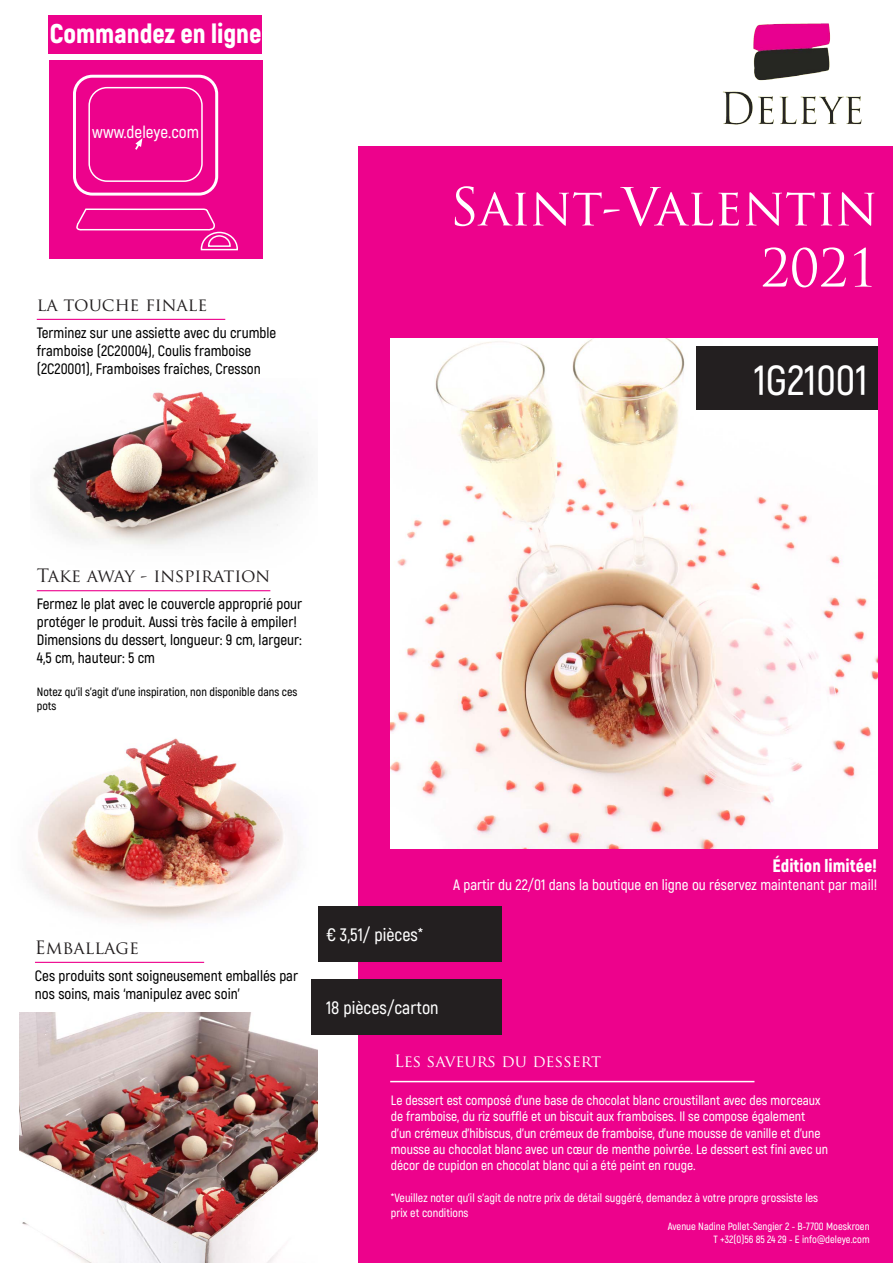
<style>
.page{position:relative;width:893px;height:1263px;background:#fff}
.page>*{position:absolute;margin:0;border:0;box-sizing:border-box;transform-origin:0 0}
.t1{font:51px "Trajan Pro";color:#fff}
.t2{font:600 42px "Akrobat";color:#fff}
.t3{font:900 27px "Akrobat";color:#fff}
.t4{font:600 18px "Akrobat";color:#fff}
.t5{font:18px "Trajan Pro";color:#231f20}
.t6{font:18px "Trajan Pro";letter-spacing:-.02em;color:#231f20}
.t7{font:900 18px "Akrobat";color:#fff}
.t8{font:600 17.1px "Akrobat";color:#fff}
.t9{font:16.5px "Trajan Pro";color:#fff}
.t10{font:600 15px/18px "Akrobat";color:#000001}
.t11{font:600 15px "Akrobat";color:#fff}
.t12{font:600 13.5px/16.2px "Akrobat";color:#fff}
.t13{font:600 12px/14.4px "Akrobat";color:#fff}
.t14{font:600 12px/14.4px "Akrobat";color:#000001}
.t15{font:600 10.5px "Akrobat";color:#fff}
</style>
<div class="page">
<div style="left:48px;top:16px;width:214px;height:38px;background:#ed028c"></div>
<div style="left:359px;top:147px;width:534px;height:1116px;background:#ed028c"></div>
<img style="left:19px;top:1012px;width:298px;height:251px">
<hr style="left:390px;top:1081px;width:364px;height:1px;background:#fff">
<img style="left:723px;top:23px;width:139px;height:102px">
<div style="left:311px;top:906px;width:191px;height:56px;background:#231f20"></div>
<div style="left:311px;top:979px;width:191px;height:56px;background:#231f20"></div>
<img style="left:47px;top:391px;width:262px;height:155px">
<img style="left:28px;top:738px;width:289px;height:225px">
<hr style="left:37px;top:319px;width:188px;height:1px;background:#ed028c">
<hr style="left:37px;top:590px;width:233px;height:1px;background:#ed028c">
<hr style="left:35px;top:962px;width:169px;height:1px;background:#ed028c">
<img style="left:390px;top:338px;width:487px;height:510px">
<div style="left:49px;top:60px;width:213px;height:199px;background:#ed028c"></div>
<div style="left:73px;top:75px;width:145px;height:121px;border:3px solid #fff;border-radius:18px"></div>
<svg style="left:73px;top:86px;width:165px;height:165px"></svg>
<div style="left:696px;top:347px;width:181px;height:63px;background:#231f20"></div>
<p class="t3" style="left:50px;top:16px;width:213px">Commandez en ligne</p>
<p class="t8" style="left:92px;top:121px;width:108px">www.deleye.com</p>
<p class="t5" style="left:37px;top:293px;width:172px">la touche finale</p>
<p class="t10" style="left:37px;top:324px;width:241px">Terminez sur une assiette avec du crumble framboise (2C20004), Coulis framboise (2C20001), Framboises fraîches, Cresson</p>
<p class="t1" style="left:450px;top:174px;width:429px">Saint-Valentin</p>
<p class="t1" style="left:761px;top:236px;width:118px">2021</p>
<p class="t2" style="left:754px;top:354px;width:115px">1G21001</p>
<p class="t6" style="left:37px;top:564px;width:235px">Take away - inspiration</p>
<p class="t10" style="left:37px;top:595px;width:267px">Fermez le plat avec le couvercle approprié pour protéger le produit. Aussi très facile à empiler!</p>
<p class="t10" style="left:37px;top:631px;width:267px">Dimensions du dessert, longueur: 9 cm, largeur:<br>4,5 cm, hauteur: 5 cm</p>
<p class="t14" style="left:37px;top:684px;width:262px">Notez qu’il s’agit d’une inspiration, non disponible dans ces pots</p>
<p class="t5" style="left:35px;top:936px;width:106px">Emballage</p>
<p class="t10" style="left:35px;top:967px;width:265px">Ces produits sont soigneusement emballés par nos soins, mais ‘manipulez avec soin’</p>
<p class="t4" style="left:326px;top:923px;width:99px">€ 3,51/ pièces*</p>
<p class="t7" style="left:772px;top:854px;width:106px">Édition limitée!</p>
<p class="t11" style="left:453px;top:875px;width:426px">A partir du 22/01 dans la boutique en ligne ou réservez maintenant par mail!</p>
<p class="t4" style="left:326px;top:997px;width:114px">18 pièces/carton</p>
<p class="t9" style="left:394px;top:1050px;width:209px">Les saveurs du dessert</p>
<p class="t12" style="left:391px;top:1092px;width:439px">Le dessert est composé d’une base de chocolat blanc croustillant avec des morceaux de framboise, du riz soufflé et un biscuit aux framboises. Il se compose également d’un crémeux d’hibiscus, d’un crémeux de framboise, d’une mousse de vanille et d’une mousse au chocolat blanc avec un cœur de menthe poivrée. Le dessert est fini avec un décor de cupidon en chocolat blanc qui a été peint en rouge.</p>
<p class="t13" style="left:391px;top:1191px;width:429px">*Veuillez noter qu’il s’agit de notre prix de détail suggéré, demandez à votre propre grossiste les prix et conditions</p>
<p class="t15" style="left:668px;top:1220px;width:203px">Avenue Nadine Pollet-Sengier 2 - B-7700 Moeskroen</p>
<p class="t15" style="left:713px;top:1232px;width:158px">T +32(0)56 85 24 29 - E info@deleye.com</p>
</div>
